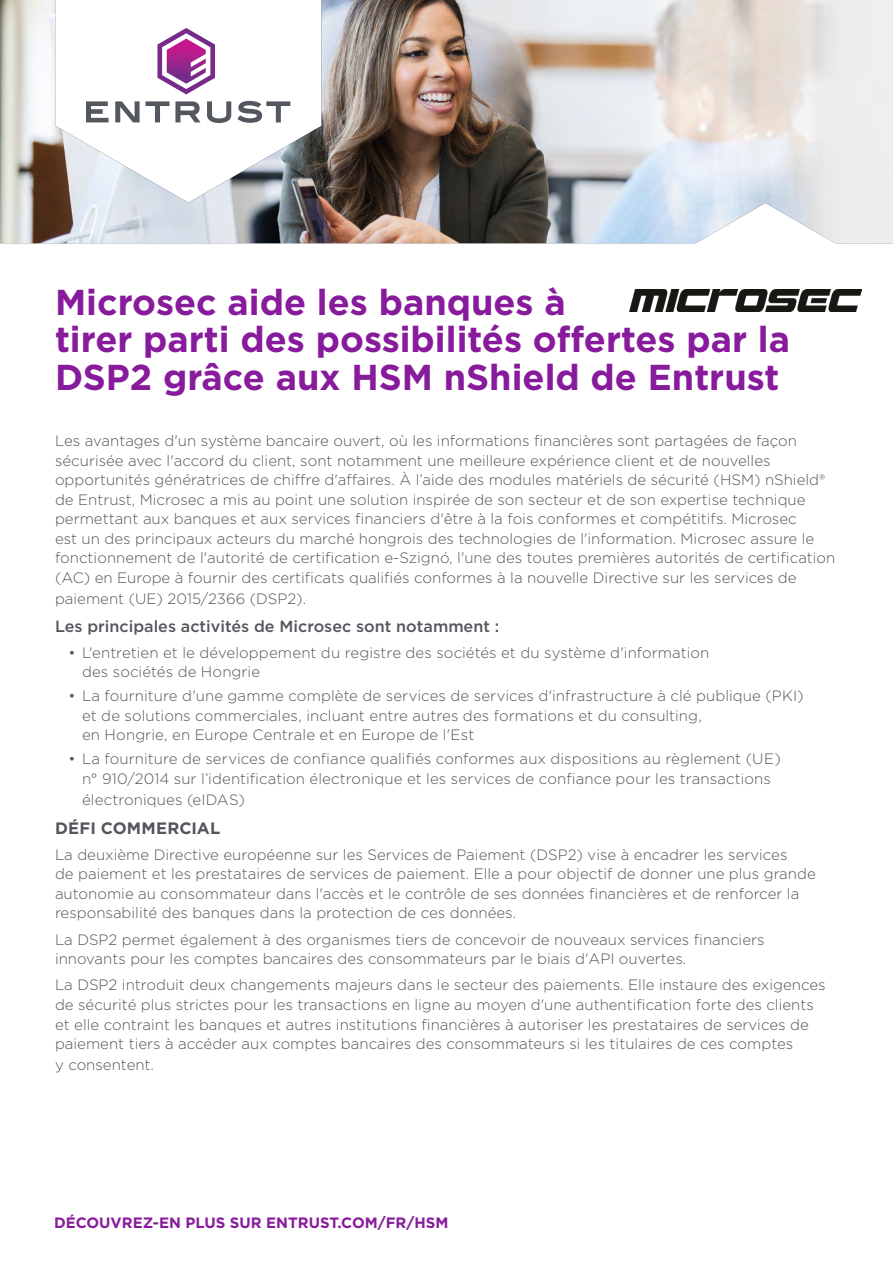
<style>
.page{position:relative;width:893px;height:1263px;background:#fff}
.page>*{position:absolute;margin:0;border:0;box-sizing:border-box;transform-origin:0 0}
.Headline{font:700 36px/37.5px "Gotham";color:#881b9c}
.header_1{font:700 16.5px "Gotham";letter-spacing:.005em;color:#52555b}
.Body_copy{font:500 16.2px "Gotham";color:#52555b}
.Body_copy-2{font:300 15px/19.5px "Gotham";color:#52555b}
.CTA_URL_front{font:700 15px "Gotham";color:#881b9c}
</style>
<div class="page">
<img style="left:0;top:0;width:893px;height:243px">
<img style="left:630px;top:289px;width:231px;height:22px">
<p class="Headline" style="left:55px;top:283px;width:737px">Microsec aide les banques à<br>tirer parti des possibilités offertes par la<br>DSP2 grâce aux HSM nShield de Entrust</p>
<p class="Body_copy-2" style="left:55px;top:431px;width:782px">Les avantages d'un système bancaire ouvert, où les informations financières sont partagées de façon sécurisée avec l'accord du client, sont notamment une meilleure expérience client et de nouvelles opportunités génératrices de chiffre d'affaires. À l’aide des modules matériels de sécurité (HSM) nShield® de Entrust, Microsec a mis au point une solution inspirée de son secteur et de son expertise technique permettant aux banques et aux services financiers d'être à la fois conformes et compétitifs. Microsec<br>est un des principaux acteurs du marché hongrois des technologies de l'information. Microsec assure le fonctionnement de l'autorité de certification e-Szignó, l'une des toutes premières autorités de certification (AC) en Europe à fournir des certificats qualifiés conformes à la nouvelle Directive sur les services de</p>
<p class="Body_copy-2" style="left:55px;top:588px;width:253px">paiement (UE) 2015/2366 (DSP2).</p>
<p class="Body_copy" style="left:55px;top:615px;width:446px">Les principales activités de Microsec sont notamment :</p>
<p class="Body_copy-2" style="left:82px;top:642px;width:629px;text-indent:-14px">• L'entretien et le développement du registre des sociétés et du système d'information des sociétés de Hongrie</p>
<p class="Body_copy-2" style="left:82px;top:686px;width:723px;text-indent:-14px">• La fourniture d'une gamme complète de services de services d'infrastructure à clé publique (PKI) et de solutions commerciales, incluant entre autres des formations et du consulting,<br>en Hongrie, en Europe Centrale et en Europe de l'Est</p>
<p class="Body_copy-2" style="left:69px;top:749px;width:714px;text-align:center">• La fourniture de services de confiance qualifiés conformes aux dispositions au règlement (UE) n° 910/2014 sur l’identification électronique et les services de confiance pour les transactions</p>
<p class="Body_copy-2" style="left:82px;top:789px;width:164px">électroniques (eIDAS)</p>
<p class="header_1" style="left:55px;top:817px;width:167px">DÉFI COMMERCIAL</p>
<p class="Body_copy-2" style="left:55px;top:844px;width:762px">La deuxième Directive européenne sur les Services de Paiement (DSP2) vise à encadrer les services<br>de paiement et les prestataires de services de paiement. Elle a pour objectif de donner une plus grande autonomie au consommateur dans l'accès et le contrôle de ses données financières et de renforcer la responsabilité des banques dans la protection de ces données.</p>
<p class="Body_copy-2" style="left:55px;top:929px;width:711px">La DSP2 permet également à des organismes tiers de concevoir de nouveaux services financiers innovants pour les comptes bancaires des consommateurs par le biais d'API ouvertes.</p>
<p class="Body_copy-2" style="left:55px;top:975px;width:772px">La DSP2 introduit deux changements majeurs dans le secteur des paiements. Elle instaure des exigences de sécurité plus strictes pour les transactions en ligne au moyen d'une authentification forte des clients et elle contraint les banques et autres institutions financières à autoriser les prestataires de services de paiement tiers à accéder aux comptes bancaires des consommateurs si les titulaires de ces comptes</p>
<p class="Body_copy-2" style="left:55px;top:1054px;width:101px">y consentent.</p>
<p class="CTA_URL_front" style="left:54px;top:1213px;width:396px">DÉCOUVREZ-EN PLUS SUR ENTRUST.COM/FR/HSM</p>
</div>
